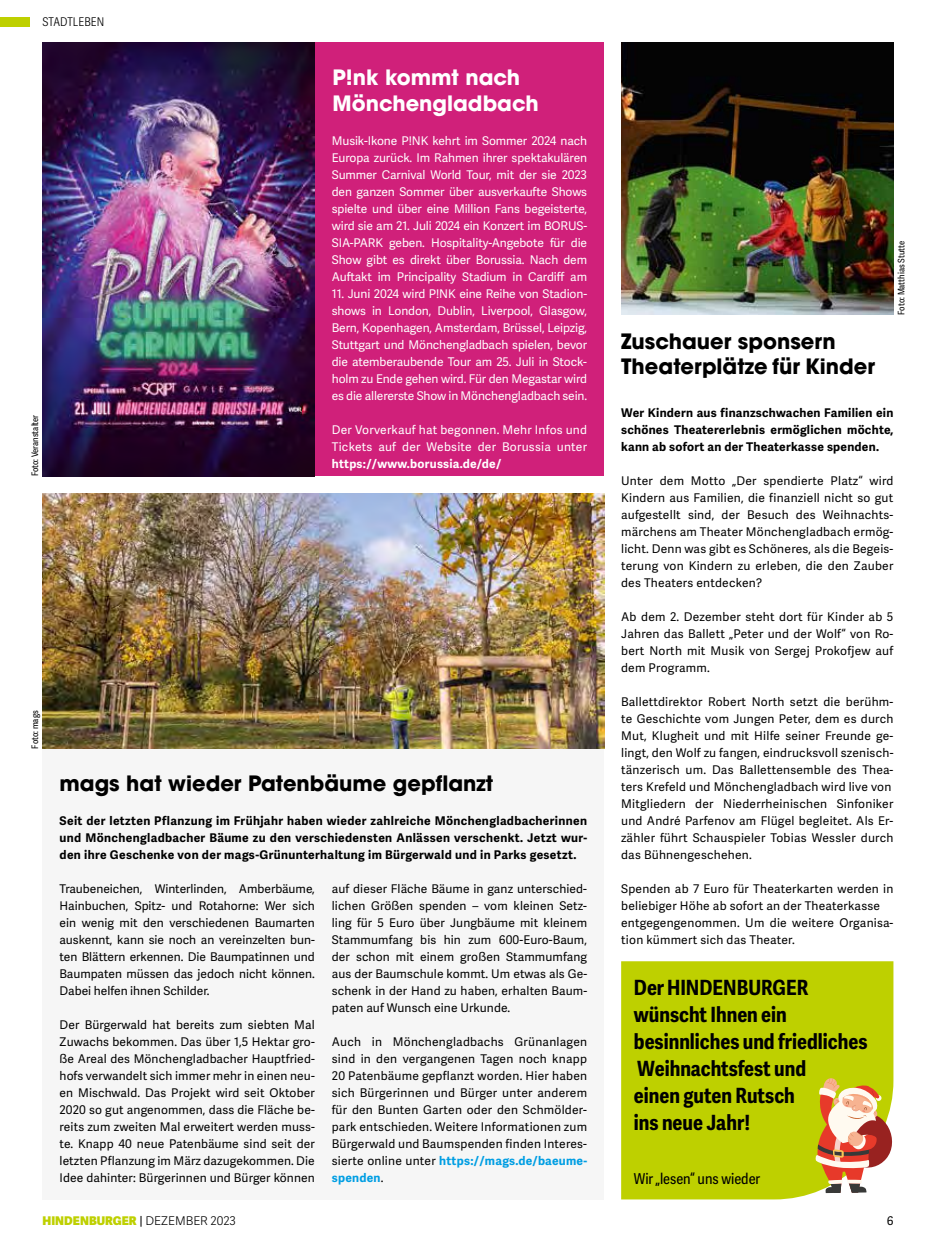
<style>
.page{position:relative;width:936px;height:1242px;background:#fff}
.page>*{position:absolute;margin:0;border:0;box-sizing:border-box;transform-origin:0 0}
.t1{font:700 21px/27px "Adelle Sans Cnd";color:#000}
.t2{font:700 21px/25.5px "ITC Avant Garde Pro";color:#000}
.t3{font:700 21px/25.5px "ITC Avant Garde Pro";color:#fff}
.t4{font:15px "Adelle Sans Cnd";color:#000}
.t5{font:12px/17px "Adelle Sans";letter-spacing:.02em;color:#000;text-align:justify}
.t6{font:12px/17px "Adelle Sans";letter-spacing:-.01em;color:#fff;text-align:justify}
.t7{font:700 12px/17px "Adelle Sans";letter-spacing:.02em;color:#000;text-align:justify}
.t8{font:12px/17px "Adelle Sans";letter-spacing:.02em;color:#fff}
.t9{font:700 12px "Adelle Sans";letter-spacing:.02em;color:#fff}
.t10{font:800 12px "Adelle Sans";color:#bed000}
.t11{font:300 12px "Adelle Sans Cnd";letter-spacing:.01em;color:#000}
.t12{font:9px "Adelle Sans Cnd";letter-spacing:-.005em;color:#000}
.s1{font-weight:700;color:#009ee3}
.s2{font-weight:400;color:#000}
.s3{font-weight:300;color:#000}
</style>
<div class="page">
<div style="left:315px;top:43px;width:289px;height:433px;background:#d0207a"></div>
<div style="left:43px;top:748px;width:561px;height:451px;background:#f6f6f6"></div>
<hr style="left:935px;top:1121px;width:1px;height:121px;background:#000">
<img style="left:43px;top:493px;width:561px;height:255px">
<img style="left:621px;top:43px;width:272px;height:272px">
<img style="left:43px;top:43px;width:272px;height:433px">
<div style="left:621px;top:961px;width:272px;height:238px;background:#bed000"></div>
<svg style="left:815px;top:1076px;width:79px;height:117px"></svg>
<div style="left:0;top:17px;width:30px;height:9px;background:#bed000"></div>
<p class="t11" style="left:43px;top:15px;width:63px">STADTLEBEN</p>
<p class="t12" style="left:30px;top:476px;width:63px;rotate:-90deg">Foto: Veranstalter</p>
<p class="t12" style="left:30px;top:748px;width:40px;rotate:-90deg">Foto: mags</p>
<h1 class="t3" style="left:332px;top:64px;width:208px">P!nk kommt nach<br>Mönchengladbach</h1>
<p class="t6" style="left:332px;top:132px;width:257px">Musik-Ikone P!NK kehrt im Sommer 2024 nach Europa zurück. Im Rahmen ihrer spektakulären Summer Carnival World Tour, mit der sie 2023 den ganzen Sommer über ausverkaufte Shows spielte und über eine Million Fans begeisterte, wird sie am 21. Juli 2024 ein Konzert im BORUS-SIA-PARK geben. Hospitality-Angebote für die Show gibt es direkt über Borussia. Nach dem Auftakt im Principality Stadium in Cardiff am</p>
<p class="t6" style="left:332px;top:285px;width:257px">11. Juni 2024 wird P!NK eine Reihe von Stadion&shy;shows in London, Dublin, Liverpool, Glasgow, Bern, Kopenhagen, Amsterdam, Brüssel, Leipzig, Stuttgart und Mönchengladbach spielen, bevor die atemberaubende Tour am 25. Juli in Stock&shy;holm zu Ende gehen wird. Für den Megastar wird es die allererste Show in Mönchengladbach sein.</p>
<p class="t8" style="left:332px;top:421px;width:257px">Der Vorverkauf hat begonnen. Mehr Infos und<br>Tickets auf der Website der Borussia unter</p>
<p class="t9" style="left:332px;top:456px;width:171px">https://www.borussia.de/de/</p>
<h1 class="t2" style="left:60px;top:770px;width:435px">mags hat wieder Patenbäume gepflanzt</h1>
<p class="t7" style="left:60px;top:812px;width:529px">Seit der letzten Pflanzung im Frühjahr haben wieder zahlreiche Mönchengladbacherinnen und Mönchengladbacher Bäume zu den verschiedensten Anlässen verschenkt. Jetzt wur&shy;den ihre Geschenke von der mags-Grünunterhaltung im Bürgerwald und in Parks gesetzt.</p>
<p class="t5" style="left:60px;top:881px;width:257px">Traubeneichen, Winterlinden, Amberbäume, Hainbuchen, Spitz- und Rotahorne: Wer sich ein wenig mit den verschiedenen Baumarten auskennt, kann sie noch an vereinzelten bun&shy;ten Blättern erkennen. Die Baumpatinnen und Baumpaten müssen das jedoch nicht können.<br>Dabei helfen ihnen Schilder.</p>
<p class="t5" style="left:60px;top:1017px;width:257px">Der Bürgerwald hat bereits zum siebten Mal Zuwachs bekommen. Das über 1,5 Hektar gro&shy;ße Areal des Mönchengladbacher Hauptfried&shy;hofs verwandelt sich immer mehr in einen neu&shy;en Mischwald. Das Projekt wird seit Oktober 2020 so gut angenommen, dass die Fläche be&shy;reits zum zweiten Mal erweitert werden muss&shy;te. Knapp 40 neue Patenbäume sind seit der letzten Pflanzung im März dazugekommen. Die Idee dahinter: Bürgerinnen und Bürger können</p>
<p class="t5" style="left:332px;top:881px;width:257px">auf dieser Fläche Bäume in ganz unterschied&shy;lichen Größen spenden – vom kleinen Setz&shy;ling für 5 Euro über Jungbäume mit kleinem Stammumfang bis hin zum 600-Euro-Baum, der schon mit einem großen Stammumfang aus der Baumschule kommt. Um etwas als Ge&shy;schenk in der Hand zu haben, erhalten Baum&shy;paten auf Wunsch eine Urkunde.</p>
<p class="t5" style="left:332px;top:1034px;width:257px">Auch in Mönchengladbachs Grünanlagen sind in den vergangenen Tagen noch knapp 20 Patenbäume gepflanzt worden. Hier haben sich Bürgerinnen und Bürger unter anderem für den Bunten Garten oder den Schmölder&shy;park entschieden. Weitere Informationen zum Bürgerwald und Baumspenden finden Interes&shy;sierte online unter <span class="s1">https://mags.de/baeume&shy;spenden</span>.</p>
<h1 class="t2" style="left:621px;top:328px;width:255px">Zuschauer sponsern<br>Theaterplätze für Kinder</h1>
<p class="t12" style="left:896px;top:315px;width:75px;rotate:-90deg">Foto: Matthias Stutte</p>
<p class="t7" style="left:621px;top:404px;width:274px">Wer Kindern aus finanzschwachen Familien ein schönes Theatererlebnis ermöglichen möchte, kann ab sofort an der Theaterkasse spenden.</p>
<p class="t5" style="left:621px;top:472px;width:274px">Unter dem Motto „Der spendierte Platz“ wird Kindern aus Familien, die finanziell nicht so gut aufgestellt sind, der Besuch des Weihnachts&shy;märchens am Theater Mönchengladbach ermög&shy;licht. Denn was gibt es Schöneres, als die Begeis&shy;terung von Kindern zu erleben, die den Zauber des Theaters entdecken?</p>
<p class="t5" style="left:621px;top:608px;width:274px">Ab dem 2. Dezember steht dort für Kinder ab 5<br>Jahren das Ballett „Peter und der Wolf“ von Ro&shy;bert North mit Musik von Sergej Prokofjew auf dem Programm.</p>
<p class="t5" style="left:621px;top:693px;width:274px;text-align:left">Ballettdirektor Robert North setzt die berühm&shy;te Geschichte vom Jungen Peter, dem es durch Mut, Klugheit und mit Hilfe seiner Freunde ge&shy;lingt, den Wolf zu fangen, eindrucksvoll szenisch&shy;tänzerisch um. Das Ballettensemble des Thea&shy;ters Krefeld und Mönchengladbach wird live von Mitgliedern der Niederrheinischen Sinfoniker und André Parfenov am Flügel begleitet. Als Er&shy;zähler führt Schauspieler Tobias Wessler durch das Bühnengeschehen.</p>
<p class="t5" style="left:621px;top:880px;width:274px;text-align:left">Spenden ab 7 Euro für Theaterkarten werden in beliebiger Höhe ab sofort an der Theaterkasse entgegengenommen. Um die weitere Organisa&shy;tion kümmert sich das Theater.</p>
<h1 class="t1" style="left:634px;top:974px;width:235px">Der HINDENBURGER wünscht Ihnen ein besinnliches und friedliches<br>Weihnachtsfest und<br>einen guten Rutsch<br>ins neue Jahr!</h1>
<p class="t4" style="left:634px;top:1170px;width:128px">Wir „lesen“ uns wieder</p>
<p class="t10" style="left:43px;top:1213px;width:195px">HINDENBURGER <span class="s2">|</span> <span class="s3">DEZEMBER 2023</span></p>
<p class="t5" style="left:886px;top:1212px;width:8px">6</p>
</div>
